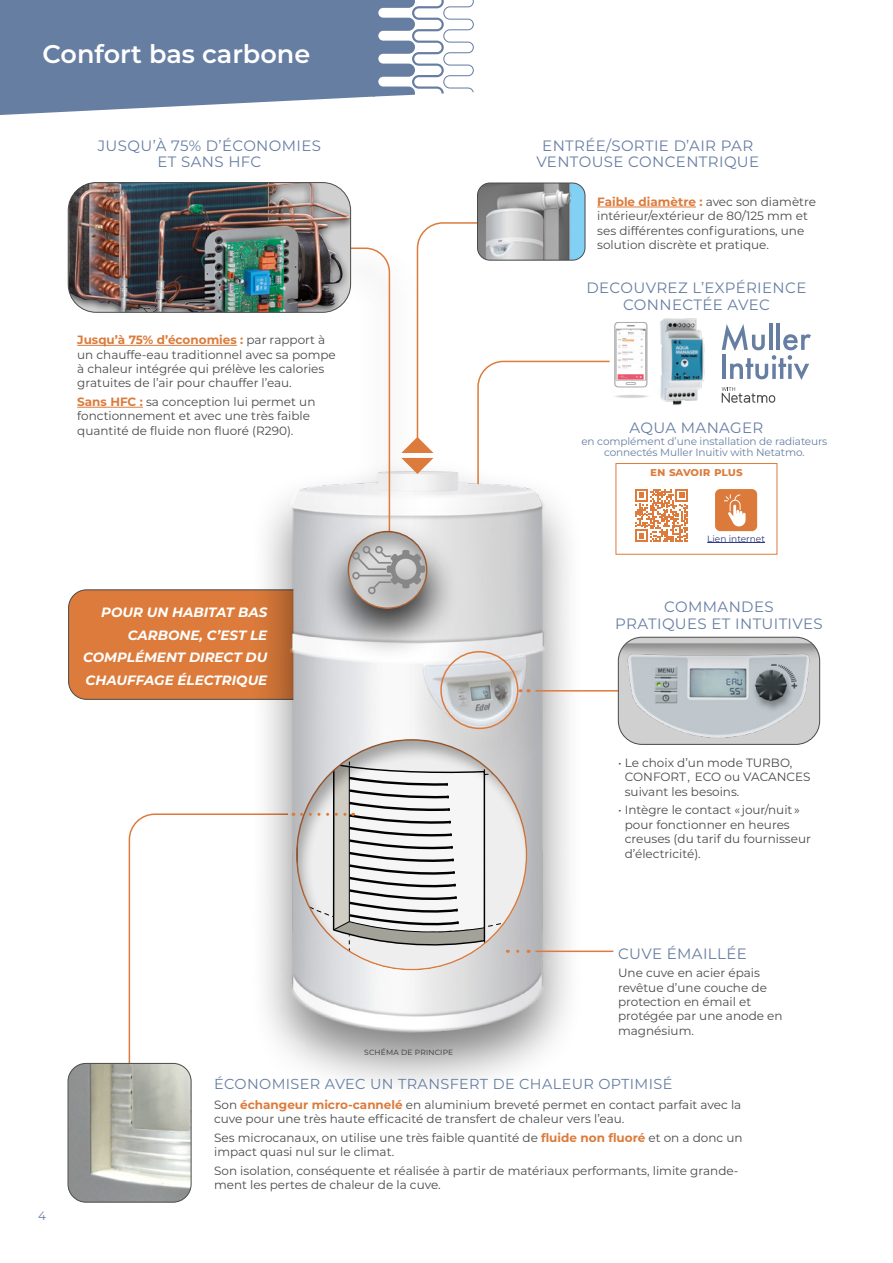
<style>
.page{position:relative;width:893px;height:1263px;background:#fff}
.page>*{position:absolute;margin:0;border:0;box-sizing:border-box;transform-origin:0 0}
.t1{font:600 25.5px "Montserrat";letter-spacing:-.005em;color:#fff}
.t2{font:15px/16.6px "Montserrat";letter-spacing:.025em;color:#677ea3;text-align:center}
.t3{font:14.4px "Montserrat";letter-spacing:.025em;color:#677ea3}
.t4{font:italic 700 13.5px/22.5px "Montserrat";color:#fff;text-align:right}
.t5{font:12px/14.4px "Montserrat";color:#4a4a49}
.t6{font:700 12px "Montserrat";color:#dc7b3b}
.t7{font:12px "Montserrat";color:#677ea3}
.t8{font:10.5px/11.1px "Montserrat";letter-spacing:-.01em;color:#677ea3;text-align:center}
.t9{font:9px "Montserrat";color:#283583}
.t10{font:7.5px "Montserrat";letter-spacing:.025em;color:#4a4a49}
.s1{font-weight:700;color:#dc7b3b}
</style>
<div class="page">
<svg style="left:0;top:0;width:474px;height:115px"></svg>
<div style="left:69px;top:590px;width:242px;height:109px;background:#dc7b3b;border-radius:18px"></div>
<div style="left:68px;top:590px;width:243px;height:109px;border:1px solid #4a4a49;border-radius:18px"></div>
<svg style="left:128px;top:813px;width:121px;height:302px"></svg>
<div style="left:249px;top:456px;width:337px;height:651px;background:#000;opacity:.5"></div>
<img style="left:281px;top:456px;width:269px;height:592px">
<div style="left:312px;top:236px;width:111px;height:349px;background:#000;opacity:.75"></div>
<svg style="left:722px;top:324px;width:89px;height:56px"></svg>
<svg style="left:722px;top:387px;width:53px;height:16px"></svg>
<svg style="left:635px;top:489px;width:53px;height:53px"></svg>
<div style="left:715px;top:489px;width:42px;height:42px;background:#db7a3b;border-radius:5px"></div>
<svg style="left:724px;top:494px;width:21px;height:32px"></svg>
<hr style="left:707px;top:542px;width:58px;height:1px;background:#283583">
<div style="left:616px;top:463px;width:161px;height:91px;border:1px solid #dc7b3b"></div>
<img style="left:68px;top:1063px;width:123px;height:139px">
<div style="left:68px;top:1063px;width:123px;height:139px;border:1px solid #4a4a49;border-radius:18px"></div>
<div style="left:409px;top:641px;width:141px;height:141px;background:#000;opacity:.75"></div>
<div style="left:440px;top:651px;width:78px;height:78px;border:2px solid #dc7b3b;border-radius:50%"></div>
<div style="left:316px;top:520px;width:144px;height:143px;background:#000;opacity:.75"></div>
<hr style="left:535px;top:690px;width:88px;height:1px;background:#dc7b3b">
<hr style="left:535px;top:950px;width:78px;height:2px;background:#dc7b3b">
<div style="left:322px;top:536px;width:134px;height:109px;background:#000;opacity:.75"></div>
<svg style="left:520px;top:689px;width:9px;height:3px"></svg>
<img style="left:614px;top:318px;width:91px;height:87px">
<svg style="left:293px;top:740px;width:236px;height:230px"></svg>
<img style="left:618px;top:637px;width:202px;height:106px">
<div style="left:618px;top:637px;width:202px;height:108px;border:1px solid #4a4a49;border-radius:24px"></div>
<div style="left:68px;top:183px;width:283px;height:129px;background:#000;opacity:.75"></div>
<div style="left:68px;top:182px;width:283px;height:130px;border:1px solid #4a4a49;border-radius:28px"></div>
<hr style="left:77px;top:345px;width:160px;height:1px;background:#dc7b3b">
<hr style="left:77px;top:407px;width:66px;height:1px;background:#dc7b3b">
<hr style="left:597px;top:207px;width:99px;height:1px;background:#dc7b3b">
<img style="left:477px;top:183px;width:102px;height:38px">
<div style="left:477px;top:183px;width:108px;height:77px;border:1px solid #4a4a49;border-radius:13px"></div>
<svg style="left:335px;top:221px;width:275px;height:373px"></svg>
<h1 class="t1" style="left:43px;top:36px;width:269px">Confort bas carbone</h1>
<p class="t2" style="left:98px;top:136px;width:225px">JUSQU’À 75% D’ÉCONOMIES<br>ET SANS HFC</p>
<p class="t2" style="left:536px;top:136px;width:224px">ENTRÉE/SORTIE D’AIR PAR<br>VENTOUSE CONCENTRIQUE</p>
<p class="t5" style="left:597px;top:194px;width:220px"><span class="s1">Faible diamètre :</span> avec son diamètre intérieur/extérieur de 80/125 mm et ses différentes configurations, une solution discrète et pratique.</p>
<p class="t5" style="left:77px;top:332px;width:260px"><span class="s1">Jusqu’à 75% d’économies :</span> par rapport à un chauffe-eau traditionnel avec sa pompe à chaleur intégrée qui prélève les calories gratuites de l’air pour chauffer l’eau.</p>
<p class="t5" style="left:77px;top:394px;width:240px"><span class="s1">Sans HFC :</span> sa conception lui permet un fonctionnement et avec une très faible quantité de fluide non fluoré (R290).</p>
<p class="t4" style="left:83px;top:601px;width:186px">POUR UN HABITAT BAS<br>CARBONE, C’EST LE<br>COMPLÉMENT DIRECT DU<br>CHAUFFAGE ÉLECTRIQUE</p>
<p class="t10" style="left:364px;top:1047px;width:91px">SCHÉMA DE PRINCIPE</p>
<p class="t2" style="left:586px;top:279px;width:221px">DECOUVREZ L’EXPÉRIENCE<br>CONNECTÉE AVEC</p>
<p class="t2" style="left:629px;top:418px;width:136px">AQUA MANAGER</p>
<p class="t8" style="left:581px;top:436px;width:247px">en complément d’une installation de radiateurs connectés Muller Inuitiv with Netatmo.</p>
<p class="t6" style="left:650px;top:464px;width:94px">en savoir plus</p>
<p class="t9" style="left:707px;top:532px;width:59px">Lien internet</p>
<p class="t2" style="left:615px;top:598px;width:209px">COMMANDES<br>PRATIQUES ET INTUITIVES</p>
<p class="t5" style="left:625px;top:755px;width:187px;text-indent:-7px">• Le choix d’un mode TURBO,<br>CONFORT , ECO ou VACANCES suivant les besoins.</p>
<p class="t5" style="left:625px;top:802px;width:188px;text-indent:-7px">• Intègre le contact « jour/nuit » pour fonctionner en heures creuses (du tarif du fournisseur d’électricité).</p>
<p class="t2" style="left:618px;top:944px;width:130px">CUVE ÉMAILLÉE</p>
<p class="t5" style="left:618px;top:965px;width:166px">Une cuve en acier épais revêtue d’une couche de protection en émail et protégée par une anode en magnésium.</p>
<p class="t3" style="left:214px;top:1074px;width:460px">ÉCONOMISER AVEC UN TRANSFERT DE CHALEUR OPTIMISÉ</p>
<p class="t7" style="left:38px;top:1208px;width:9px">4</p>
<p class="t5" style="left:214px;top:1097px;width:529px">Son <span class="s1">échangeur micro-cannelé</span> en aluminium breveté permet en contact parfait avec la cuve pour une très haute efficacité de transfert de chaleur vers l’eau.</p>
<p class="t5" style="left:214px;top:1130px;width:530px">Ses microcanaux, on utilise une très faible quantité de <span class="s1">fluide non fluoré</span> et on a donc un impact quasi nul sur le climat.</p>
<p class="t5" style="left:214px;top:1163px;width:526px">Son isolation, conséquente et réalisée à partir de matériaux performants, limite grande&shy;ment les pertes de chaleur de la cuve.</p>
</div>
